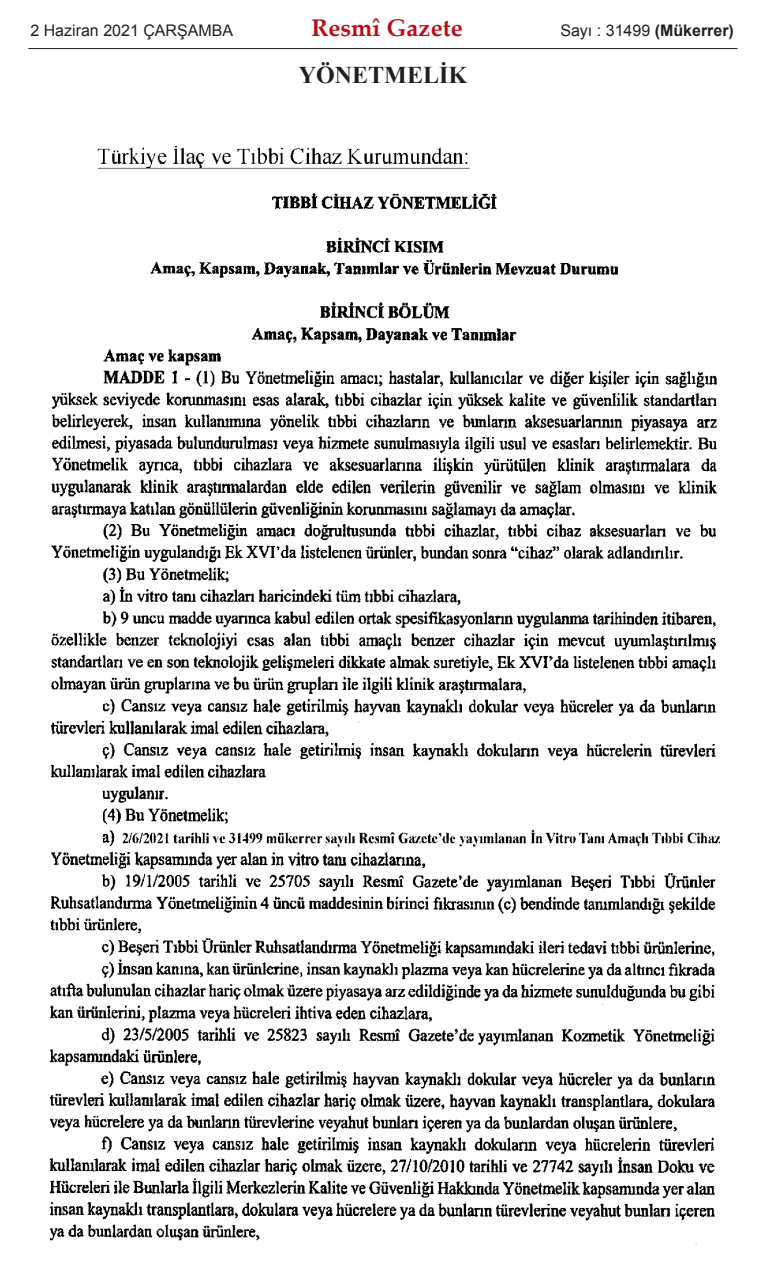
<style>
.page{position:relative;width:766px;height:1270px;background:#fff}
.page>*{position:absolute;margin:0;border:0;box-sizing:border-box;transform-origin:0 0}
.t1{font:700 24px "Palatino Linotype";color:#b40e16}
.t2{font:700 24px "Times New Roman";color:#231f20}
.t3{font:16px "Arial";color:#231f20}
.s1{font-weight:700}
</style>
<div class="page">
<img style="left:49px;top:146px;width:671px;height:1099px">
<hr style="left:28px;top:48px;width:709px;height:1px;background:#231f20">
<p class="t3" style="left:30px;top:21px;width:204px">2 Haziran 2021 ÇARŞAMBA</p>
<h1 class="t1" style="left:311px;top:18px;width:153px">Resmî Gazete</h1>
<p class="t3" style="left:560px;top:21px;width:175px">Sayı : 31499 <span class="s1">(Mükerrer)</span></p>
<h1 class="t2" style="left:299px;top:62px;width:170px">YÖNETMELİK</h1>
</div>
